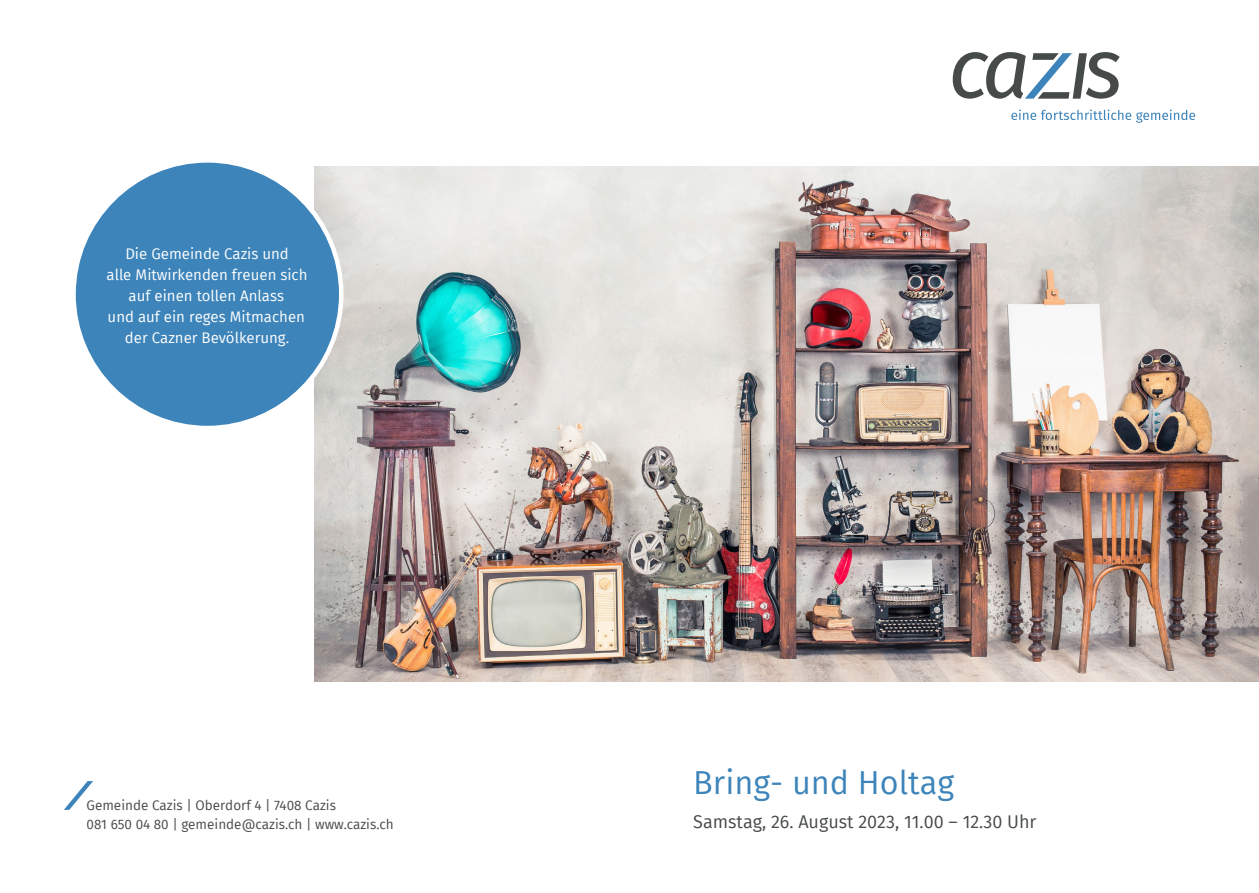
<style>
.page{position:relative;width:1259px;height:893px;background:#fff}
.page>*{position:absolute;margin:0;border:0;box-sizing:border-box;transform-origin:0 0}
.t1{font:32.4px "Fira Sans";color:#3d84ba}
.t2{font:18px "Fira Sans";color:#464a49}
.t3{font:15px/21px "Fira Sans";color:#fff;text-align:center}
.t4{font:13.5px/19.5px "Fira Sans";color:#464a49}
</style>
<div class="page">
<svg style="left:1011px;top:110px;width:184px;height:13px"></svg>
<svg style="left:952px;top:52px;width:167px;height:47px"></svg>
<svg style="left:64px;top:781px;width:29px;height:29px"></svg>
<img style="left:315px;top:167px;width:944px;height:514px">
<div style="left:74px;top:160px;width:267px;height:268px;background:#3d84ba;border-radius:50%"></div>
<p class="t3" style="left:107px;top:243px;width:202px">Die Gemeinde Cazis und<br>alle Mitwirkenden freuen sich auf einen tollen Anlass<br>und auf ein reges Mitmachen der Cazner Bevölkerung.</p>
<p class="t4" style="left:87px;top:795px;width:309px">Gemeinde Cazis | Oberdorf 4 | 7408 Cazis<br>081 650 04 80 | gemeinde@cazis.ch | www.cazis.ch</p>
<h1 class="t1" style="left:693px;top:758px;width:262px">Bring- und Holtag</h1>
<p class="t2" style="left:693px;top:808px;width:345px">Samstag, 26. August 2023, 11.00 – 12.30 Uhr</p>
</div>
